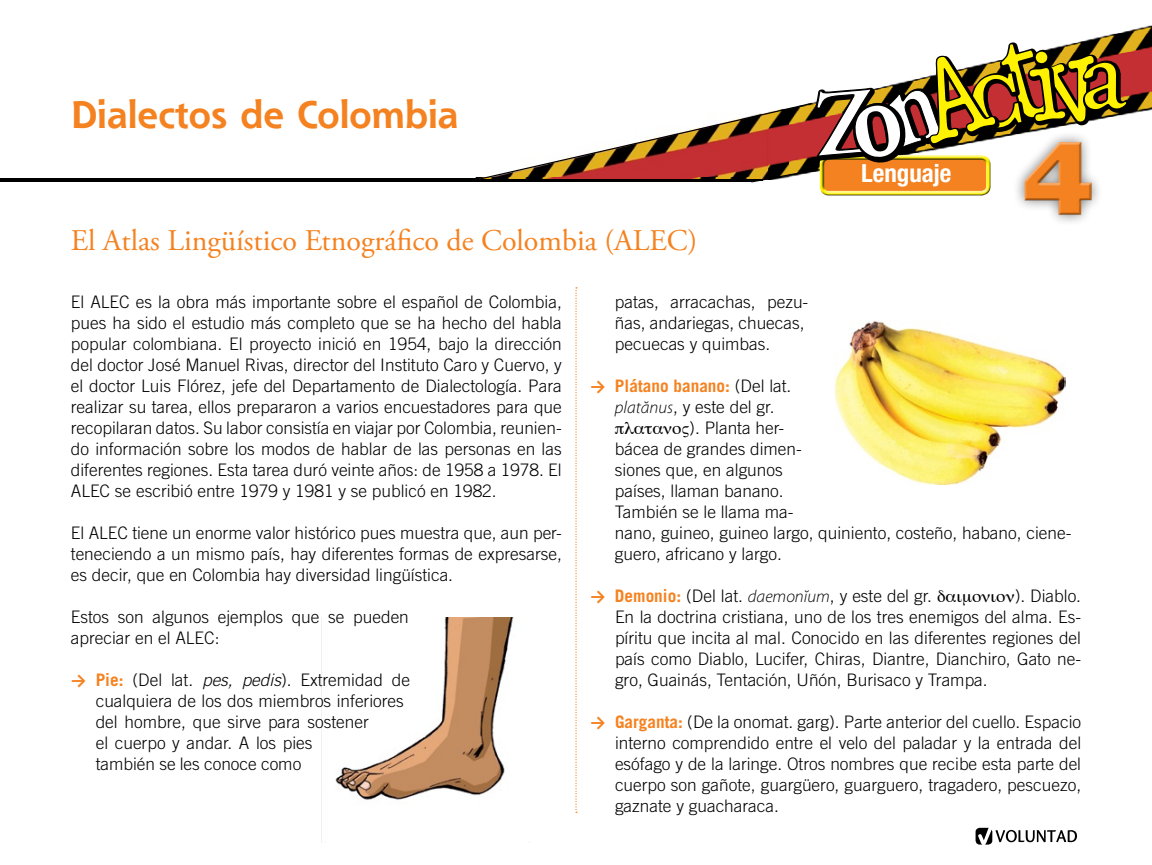
<style>
.page{position:relative;width:1152px;height:865px;background:#fff}
.page>*{position:absolute;margin:0;border:0;box-sizing:border-box;transform-origin:0 0}
.t1{font:900 104.38px "Helvetica Neue";color:#f58220;scale:1.05 1}
.t2{font:700 37.5px "Shannon";color:#f58220}
.t3{font:30px "Adobe Garamond Pro";color:#f58220}
.t4{font:700 condensed 25px "Helvetica Neue LT Std";color:#fff}
.t5{font:300 17.25px/21px "Trade Gothic LT Std";color:#000;text-align:justify}
.t6{font:700 17.25px "Trade Gothic LT Std";color:#f58220}
.s1{font-family:"Calibri";font-weight:700;color:#f58220}
.s2{font-weight:700;color:#f58220}
.s3{font-style:italic}
.s4{font-family:"Calibri"}
.s5{font-weight:300;color:#000}
.s6{font-family:"Myriad Pro";font-style:italic}
</style>
<div class="page">
<svg style="left:975px;top:827px;width:102px;height:17px"></svg>
<img style="left:335px;top:617px;width:179px;height:183px">
<svg style="left:575px;top:287px;width:2px;height:525px"></svg>
<hr style="left:0;top:178px;width:751px;height:3px;background:#000">
<img style="left:1079px;top:25px;width:73px;height:89px">
<svg style="left:476px;top:42px;width:656px;height:173px"></svg>
<img style="left:834px;top:321px;width:231px;height:163px">
<h2 class="t2" style="left:71px;top:92px;width:389px">Dialectos de Colombia</h2>
<h3 class="t3" style="left:71px;top:223px;width:628px">El Atlas Lingüístico Etnográfico de Colombia (ALEC)</h3>
<h3 class="t4" style="left:861px;top:158px;width:92px">Lenguaje</h3>
<h1 class="t1" style="left:1021px;top:115px;width:71px">4</h1>
<p class="t5" style="left:71px;top:291px;width:492px">El ALEC es la obra más importante sobre el español de Colombia, pues ha sido el estudio más completo que se ha hecho del habla popular colombiana. El proyecto inició en 1954, bajo la dirección del doctor José Manuel Rivas, director del Instituto Caro y Cuervo, y el doctor Luis Flórez, jefe del Departamento de Dialectología. Para realizar su tarea, ellos prepararon a varios encuestadores para que recopilaran datos. Su labor consistía en viajar por Colombia, reunien&shy;do información sobre los modos de hablar de las personas en las diferentes regiones. Esta tarea duró veinte años: de 1958 a 1978. El ALEC se escribió entre 1979 y 1981 y se publicó en 1982.</p>
<p class="t5" style="left:71px;top:522px;width:492px">El ALEC tiene un enorme valor histórico pues muestra que, aun per&shy;teneciendo a un mismo país, hay diferentes formas de expresarse, es decir, que en Colombia hay diversidad lingüística.</p>
<p class="t5" style="left:71px;top:606px;width:339px">Estos son algunos ejemplos que se pueden apreciar en el ALEC:</p>
<p class="t5" style="left:96px;top:669px;width:316px;text-align:left;text-indent:-25px"><span class="s1">→</span> <span class="s2">Pie:</span> (Del lat. <span class="s3">pes, pedis</span>). Extremidad de cualquiera de los dos miembros inferiores del hombre, que sirve para sostener<br>el cuerpo y andar. A los pies<br>también se les conoce como</p>
<p class="t5" style="left:615px;top:291px;width:195px;text-align:left">patas, arracachas, pezu&shy;ñas, andariegas, chuecas, pecuecas y quimbas.</p>
<p class="t6" style="left:590px;top:375px;width:203px"><span class="s4">→</span> Plátano banano: <span class="s5">(Del lat.</span></p>
<p class="t5" style="left:615px;top:396px;width:161px"><span class="s6">platănus</span>, y este del gr.</p>
<p class="t5" style="left:689px;top:417px;width:96px">). Planta her-</p>
<p class="t5" style="left:615px;top:438px;width:188px">bácea de grandes dimen-</p>
<p class="t5" style="left:615px;top:459px;width:169px">siones que, en algunos</p>
<p class="t5" style="left:615px;top:480px;width:170px">países, llaman banano.</p>
<p class="t5" style="left:615px;top:501px;width:180px">También se le llama ma-</p>
<p class="t5" style="left:615px;top:522px;width:458px">nano, guineo, guineo largo, quiniento, costeño, habano, ciene-</p>
<p class="t5" style="left:615px;top:543px;width:168px">guero, africano y largo.</p>
<p class="t5" style="left:590px;top:585px;width:343px"><span class="s1">→</span> <span class="s2">Demonio:</span> (Del lat. <span class="s6">daemonĭum</span>, y este del gr.</p>
<p class="t5" style="left:615px;top:585px;width:467px;text-indent:357px">□ ). Diablo.<br>En la doctrina cristiana, uno de los tres enemigos del alma. Es&shy;píritu que incita al mal. Conocido en las diferentes regiones del país como Diablo, Lucifer, Chiras, Diantre, Dianchiro, Gato ne&shy;gro, Guainás, Tentación, Uñón, Burisaco y Trampa.</p>
<p class="t5" style="left:615px;top:711px;width:467px;text-indent:-25px"><span class="s1">→</span> <span class="s2">Garganta:</span> (De la onomat. garg). Parte anterior del cuello. Espacio interno comprendido entre el velo del paladar y la entrada del esófago y de la laringe. Otros nombres que recibe esta parte del cuerpo son gañote, guargüero, guarguero, tragadero, pescuezo, gaznate y guacharaca.</p>
</div>
